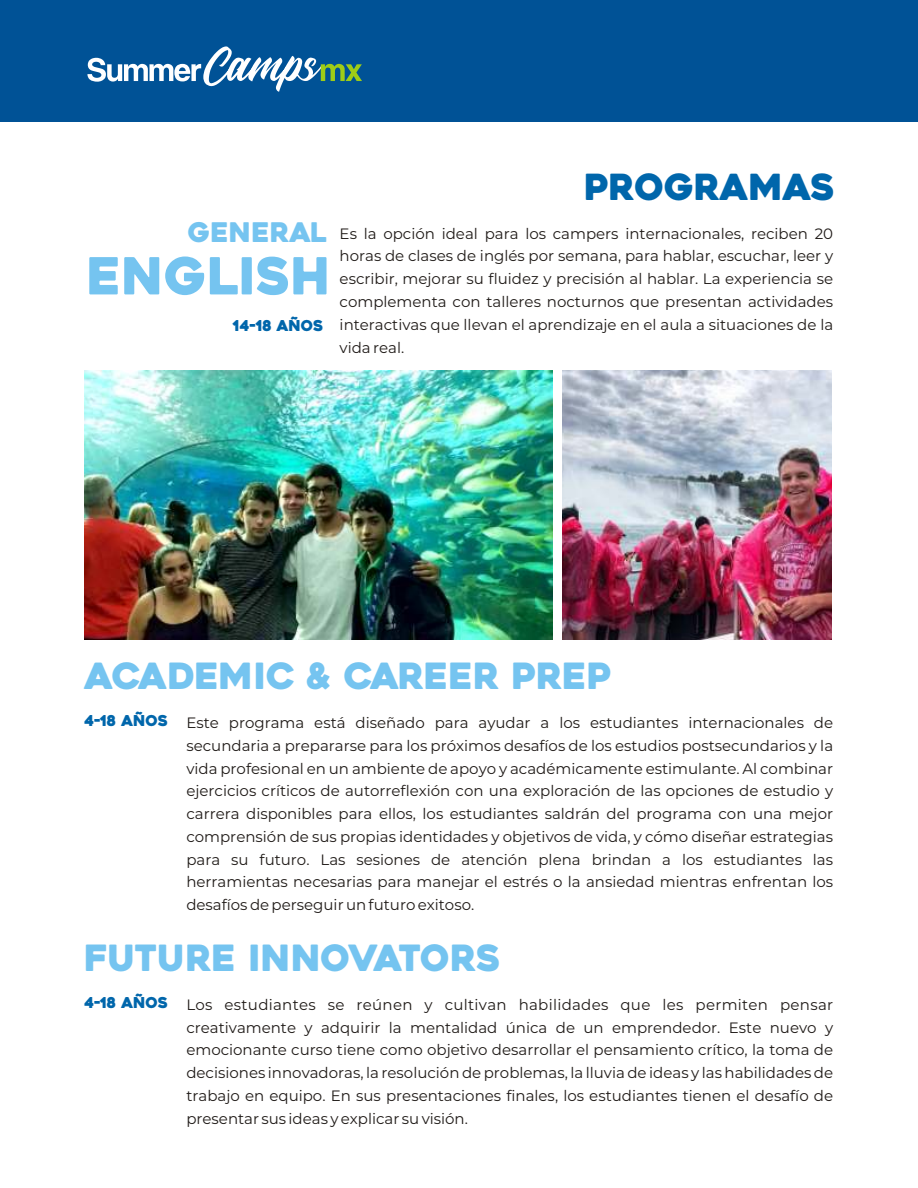
<style>
.page{position:relative;width:918px;height:1188px;background:#fff}
.page>*{position:absolute;margin:0;border:0;box-sizing:border-box;transform-origin:0 0}
.t1{font:51px "Heavitas";color:#75c4f0}
.t2{font:36.15px "Heavitas";color:#75c4f0}
.t3{font:36px "Heavitas";color:#0066ab}
.t4{font:27px "Heavitas";color:#75c4f0}
.t5{font:15px/22.8px "Montserrat";color:#1f1a17;text-align:justify}
.t6{font:15px "Heavitas";color:#0066ab}
</style>
<div class="page">
<div style="left:0;top:0;width:918px;height:122px;background:#005296"></div>
<svg style="left:87px;top:46px;width:275px;height:46px"></svg>
<img style="left:562px;top:370px;width:270px;height:270px">
<img style="left:84px;top:370px;width:468px;height:270px">
<h3 class="t4" style="left:188px;top:222px;width:141px">GENERAL</h3>
<h1 class="t1" style="left:87px;top:256px;width:246px">ENGLISH</h1>
<p class="t6" style="left:233px;top:320px;width:92px">14-18 AÑOS</p>
<h3 class="t3" style="left:584px;top:173px;width:252px">PROGRAMAS</h3>
<p class="t5" style="left:340px;top:222px;width:495px">Es la opción ideal para los campers internacionales, reciben 20 horas de clases de inglés por semana, para hablar, escuchar, leer y escribir, mejorar su fluidez y precisión al hablar. La experiencia se complementa con talleres nocturnos que presentan actividades interactivas que llevan el aprendizaje en el aula a situaciones de la vida real.</p>
<h2 class="t2" style="left:85px;top:662px;width:528px">ACADEMIC &amp; CAREER PREP</h2>
<p class="t6" style="left:84px;top:715px;width:85px">4-18 AÑOS</p>
<p class="t5" style="left:186px;top:711px;width:648px">Este programa está diseñado para ayudar a los estudiantes internacionales de secundaria a prepararse para los próximos desafíos de los estudios postsecundarios y la vida profesional en un ambiente de apoyo y académicamente estimulante. Al combinar ejercicios críticos de autorreflexión con una exploración de las opciones de estudio y carrera disponibles para ellos, los estudiantes saldrán del programa con una mejor comprensión de sus propias identidades y objetivos de vida, y cómo diseñar estrategias para su futuro. Las sesiones de atención plena brindan a los estudiantes las herramientas necesarias para manejar el estrés o la ansiedad mientras enfrentan los desafíos de perseguir un futuro exitoso.</p>
<h2 class="t2" style="left:84px;top:944px;width:418px">FUTURE INNOVATORS</h2>
<p class="t6" style="left:84px;top:996px;width:85px">4-18 AÑOS</p>
<p class="t5" style="left:186px;top:993px;width:648px">Los estudiantes se reúnen y cultivan habilidades que les permiten pensar creativamente y adquirir la mentalidad única de un emprendedor. Este nuevo y emocionante curso tiene como objetivo desarrollar el pensamiento crítico, la toma de decisiones innovadoras, la resolución de problemas, la lluvia de ideas y las habilidades de trabajo en equipo. En sus presentaciones finales, los estudiantes tienen el desafío de presentar sus ideas y explicar su visión.</p>
</div>
